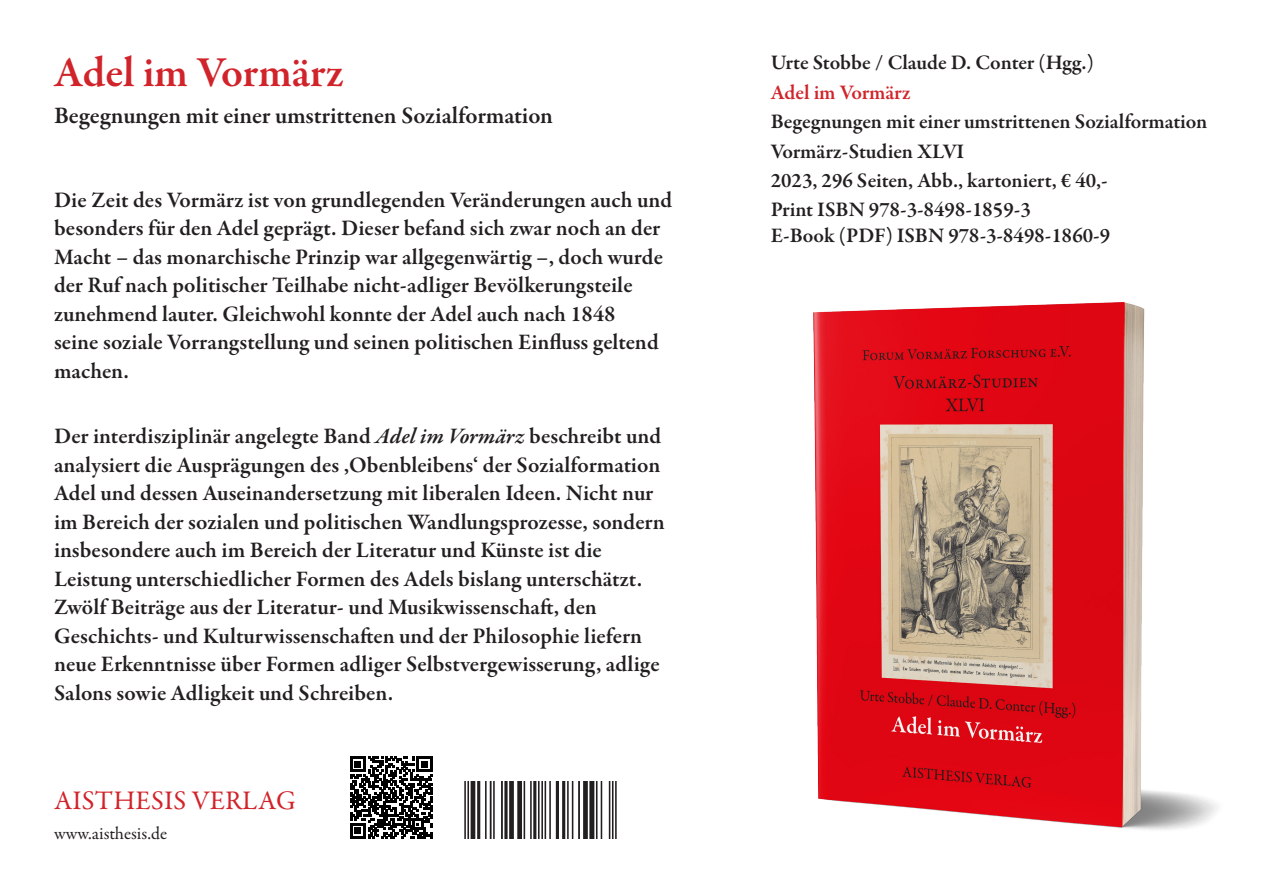
<style>
.page{position:relative;width:1263px;height:893px;background:#fff}
.page>*{position:absolute;margin:0;border:0;box-sizing:border-box;transform-origin:0 0}
.t1{font:600 43.5px "Garamond Premr Pro";letter-spacing:-.01em;color:#d1232a}
.t2{font:27px "Garamond Premr Pro";letter-spacing:.01em;color:#d1232a}
.t3{font:600 24px "Garamond Premr Pro";letter-spacing:-.005em;color:#231f20}
.t4{font:600 22.5px/28.5px "Garamond Premr Pro";color:#231f20}
.t5{font:600 21px/29.4px "Garamond Premr Pro";color:#231f20}
.t6{font:600 21px "Garamond Premr Pro";letter-spacing:-.01em;color:#d1232a}
.t7{font:18px "Garamond Premr Pro";color:#231f20}
.s1{font-style:italic}
</style>
<div class="page">
<img style="left:464px;top:782px;width:153px;height:57px">
<svg style="left:350px;top:756px;width:82px;height:83px"></svg>
<img style="left:813px;top:302px;width:404px;height:528px">
<h1 class="t1" style="left:54px;top:46px;width:291px">Adel im Vormärz</h1>
<p class="t3" style="left:54px;top:101px;width:501px">Begegnungen mit einer umstrittenen Sozialformation</p>
<p class="t4" style="left:54px;top:186px;width:620px">Die Zeit des Vormärz ist von grundlegenden Veränderungen auch und besonders für den Adel geprägt. Dieser befand sich zwar noch an der Macht – das monarchische Prinzip war allgegenwärtig –, doch wurde der Ruf nach politischer Teilhabe nicht-adliger Bevölkerungsteile zunehmend lauter. Gleichwohl konnte der Adel auch nach 1848<br>seine soziale Vorrangstellung und seinen politischen Einfluss geltend machen.</p>
<p class="t4" style="left:54px;top:422px;width:612px">Der interdisziplinär angelegte Band <span class="s1">Adel im Vormärz</span> beschreibt und analysiert die Ausprägungen des ‚Obenbleibens‘ der Sozialformation Adel und dessen Auseinandersetzung mit liberalen Ideen. Nicht nur im Bereich der sozialen und politischen Wandlungsprozesse, sondern insbesondere auch im Bereich der Literatur und Künste ist die Leistung unterschiedlicher Formen des Adels bislang unterschätzt.<br>Zwölf Beiträge aus der Literatur- und Musikwissenschaft, den Geschichts- und Kulturwissenschaften und der Philosophie liefern neue Erkenntnisse über Formen adliger Selbstvergewisserung, adlige Salons sowie Adligkeit und Schreiben.</p>
<p class="t2" style="left:54px;top:784px;width:243px">AISTHESIS VERLAG</p>
<p class="t7" style="left:54px;top:822px;width:115px">www.aisthesis.de</p>
<p class="t5" style="left:771px;top:48px;width:324px">Urte Stobbe / Claude D. Conter (Hgg.)</p>
<p class="t6" style="left:771px;top:79px;width:141px">Adel im Vormärz</p>
<p class="t5" style="left:771px;top:107px;width:438px">Begegnungen mit einer umstrittenen Sozialformation Vormärz-Studien XLVI<br>2023, 296 Seiten, Abb., kartoniert, € 40,-<br>Print ISBN 978-3-8498-1859-3</p>
<p class="t5" style="left:771px;top:221px;width:341px">E-Book (PDF) ISBN 978-3-8498-1860-9</p>
</div>
